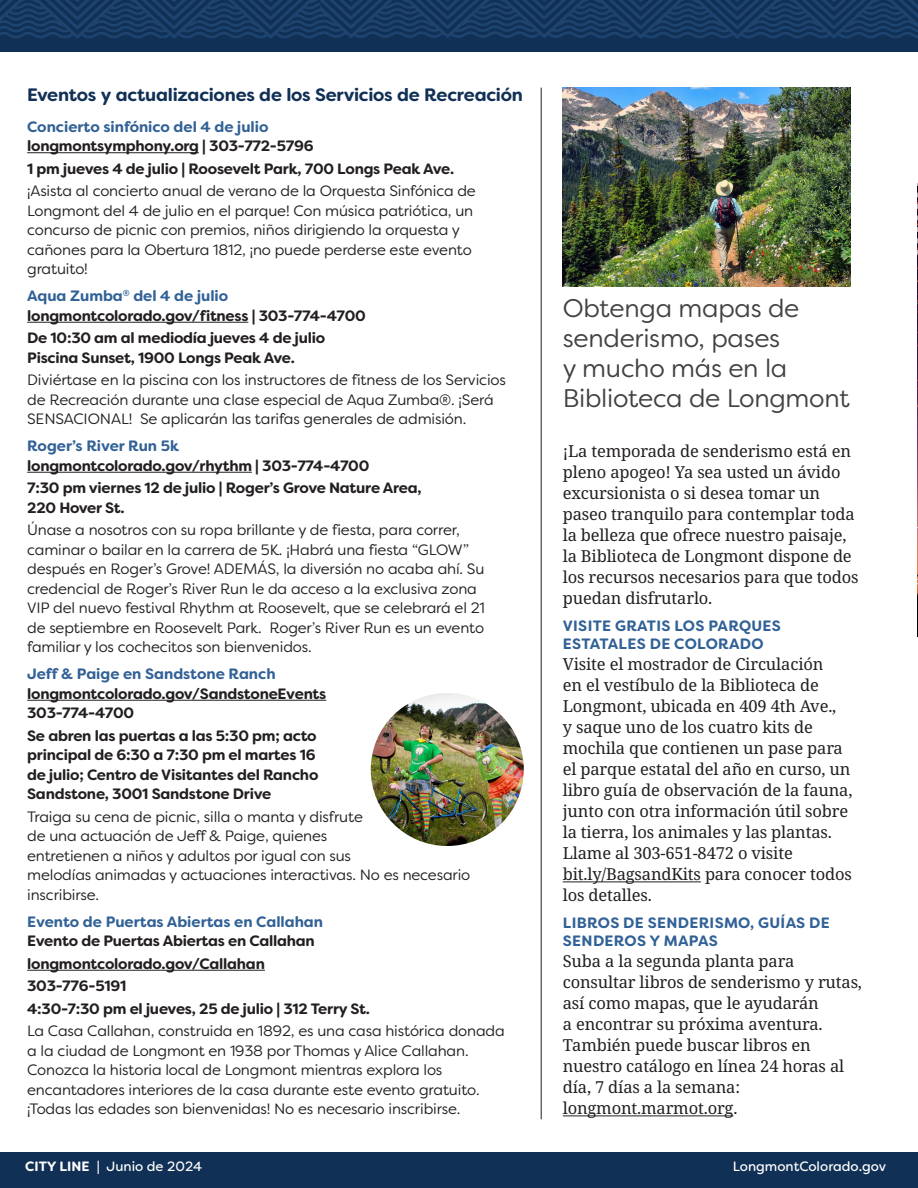
<style>
.page{position:relative;width:918px;height:1188px;background:#fff}
.page>*{position:absolute;margin:0;border:0;box-sizing:border-box;transform-origin:0 0}
.body_copy{font:25.5px/30px "Filson Soft";letter-spacing:-.01em;color:#414343}
.Subhead_03{font:700 18px "Filson Soft";letter-spacing:-.01em;color:#113056}
.t1{font:16.5px/21px "Noto Serif";letter-spacing:-.01em;color:#231f20}
.t2{font:15px/19.5px "Filson Soft";letter-spacing:-.01em;color:#231f20}
.t3{font:700 15px/19.5px "Filson Soft";letter-spacing:-.015em;color:#231f20}
.t4{font:700 15px "Filson Soft";color:#316196}
.t5{font:700 15px/18px "Filson Soft";letter-spacing:.02em;color:#316196}
.t6{font:13.5px "Filson Soft";color:#fff}
.s1{font-weight:700}
</style>
<div class="page">
<hr style="left:27px;top:152px;width:172px;height:1px;background:#231f20">
<hr style="left:27px;top:322px;width:221px;height:1px;background:#231f20">
<hr style="left:27px;top:472px;width:225px;height:1px;background:#231f20">
<hr style="left:27px;top:700px;width:299px;height:1px;background:#231f20">
<hr style="left:27px;top:970px;width:238px;height:1px;background:#231f20">
<img style="left:917px;top:255px;width:1px;height:381px">
<svg style="left:917px;top:184px;width:1px;height:71px"></svg>
<div style="left:0;top:1152px;width:918px;height:36px;background:#113056"></div>
<div style="left:0;top:0;width:918px;height:51px;background:#113056"></div>
<svg style="left:0;top:0;width:918px;height:39px"></svg>
<hr style="left:541px;top:88px;width:1px;height:1031px;background:#231f20">
<img style="left:371px;top:693px;width:153px;height:153px;border-radius:76px">
<hr style="left:563px;top:881px;width:138px;height:1px;background:#231f20">
<hr style="left:563px;top:1115px;width:170px;height:1px;background:#231f20">
<img style="left:563px;top:88px;width:287px;height:199px">
<p class="Subhead_03" style="left:27px;top:83px;width:497px">Eventos y actualizaciones de los Servicios de Recreación</p>
<p class="t4" style="left:27px;top:117px;width:243px">Concierto sinfónico del 4 de julio</p>
<p class="t3" style="left:27px;top:136px;width:288px">longmontsymphony.org | 303-772-5796</p>
<p class="t3" style="left:27px;top:159px;width:429px">1 pm jueves 4 de julio | Roosevelt Park, 700 Longs Peak Ave.</p>
<p class="t2" style="left:27px;top:181px;width:450px">¡Asista al concierto anual de verano de la Orquesta Sinfónica de Longmont del 4 de julio en el parque! Con música patriótica, un concurso de picnic con premios, niños dirigiendo la orquesta y cañones para la Obertura 1812, ¡no puede perderse este evento gratuito!</p>
<p class="t4" style="left:27px;top:286px;width:203px">Aqua Zumba<sup>®</sup> del 4 de julio</p>
<p class="t3" style="left:27px;top:306px;width:340px">longmontcolorado.gov/fitness | 303-774-4700</p>
<p class="t3" style="left:27px;top:328px;width:299px">De 10:30 am al mediodía jueves 4 de julio<br>Piscina Sunset, 1900 Longs Peak Ave.</p>
<p class="t2" style="left:27px;top:370px;width:480px">Diviértase en la piscina con los instructores de fitness de los Servicios de Recreación durante una clase especial de Aqua Zumba®. ¡Será<br>SENSACIONAL! Se aplicarán las tarifas generales de admisión.</p>
<p class="t4" style="left:27px;top:436px;width:153px">Roger’s River Run 5k</p>
<p class="t3" style="left:27px;top:456px;width:344px">longmontcolorado.gov/rhythm | 303-774-4700</p>
<p class="t3" style="left:27px;top:478px;width:396px">7:30 pm viernes 12 de julio | Roger’s Grove Nature Area,<br>220 Hover St.</p>
<p class="t2" style="left:27px;top:520px;width:459px">Únase a nosotros con su ropa brillante y de fiesta, para correr, caminar o bailar en la carrera de 5K. ¡Habrá una fiesta “GLOW” después en Roger’s Grove! ADEMÁS, la diversión no acaba ahí. Su credencial de Roger’s River Run le da acceso a la exclusiva zona VIP del nuevo festival Rhythm at Roosevelt, que se celebrará el 21 de septiembre en Roosevelt Park. Roger’s River Run es un evento familiar y los cochecitos son bienvenidos.</p>
<p class="t4" style="left:27px;top:664px;width:250px">Jeff &amp; Paige en Sandstone Ranch</p>
<p class="t3" style="left:27px;top:684px;width:301px">longmontcolorado.gov/SandstoneEvents<br>303-774-4700</p>
<p class="t3" style="left:27px;top:726px;width:293px">Se abren las puertas a las 5:30 pm; acto principal de 6:30 a 7:30 pm el martes 16 de julio; Centro de Visitantes del Rancho Sandstone, 3001 Sandstone Drive</p>
<p class="t2" style="left:27px;top:807px;width:445px">Traiga su cena de picnic, silla o manta y disfrute<br>de una actuación de Jeff &amp; Paige, quienes<br>entretienen a niños y adultos por igual con sus<br>melodías animadas y actuaciones interactivas. No es necesario inscribirse.</p>
<p class="t4" style="left:27px;top:912px;width:297px">Evento de Puertas Abiertas en Callahan</p>
<p class="t3" style="left:27px;top:931px;width:289px">Evento de Puertas Abiertas en Callahan</p>
<p class="t3" style="left:27px;top:954px;width:239px">longmontcolorado.gov/Callahan</p>
<p class="t3" style="left:27px;top:976px;width:101px">303-776-5191</p>
<p class="t3" style="left:27px;top:999px;width:344px">4:30-7:30 pm el jueves, 25 de julio | 312 Terry St.</p>
<p class="t2" style="left:27px;top:1021px;width:479px">La Casa Callahan, construida en 1892, es una casa histórica donada a la ciudad de Longmont en 1938 por Thomas y Alice Callahan.<br>Conozca la historia local de Longmont mientras explora los encantadores interiores de la casa durante este evento gratuito. ¡Todas las edades son bienvenidas! No es necesario inscribirse.</p>
<p class="body_copy" style="left:563px;top:293px;width:288px">Obtenga mapas de senderismo, pases<br>y mucho más en la<br>Biblioteca de Longmont</p>
<p class="t1" style="left:563px;top:441px;width:297px">¡La temporada de senderismo está en pleno apogeo! Ya sea usted un ávido excursionista o si desea tomar un paseo tranquilo para contemplar toda la belleza que ofrece nuestro paisaje, la Biblioteca de Longmont dispone de los recursos necesarios para que todos puedan disfrutarlo.</p>
<p class="t5" style="left:563px;top:617px;width:220px">VISITE GRATIS LOS PARQUES<br>ESTATALES DE COLORADO</p>
<p class="t1" style="left:563px;top:654px;width:291px">Visite el mostrador de Circulación<br>en el vestíbulo de la Biblioteca de Longmont, ubicada en 409 4th Ave.,<br>y saque uno de los cuatro kits de mochila que contienen un pase para el parque estatal del año en curso, un libro guía de observación de la fauna, junto con otra información útil sobre la tierra, los animales y las plantas.<br>Llame al 303-651-8472 o visite bit.ly/BagsandKits para conocer todos los detalles.</p>
<p class="t5" style="left:563px;top:914px;width:268px">LIBROS DE SENDERISMO, GUÍAS DE<br>SENDEROS Y MAPAS</p>
<p class="t1" style="left:563px;top:951px;width:301px">Suba a la segunda planta para consultar libros de senderismo y rutas, así como mapas, que le ayudarán<br>a encontrar su próxima aventura.<br>También puede buscar libros en nuestro catálogo en línea 24 horas al día, 7 días a la semana: longmont.marmot.org.</p>
<p class="t6" style="left:25px;top:1157px;width:179px"><span class="s1">CITY LINE</span> | Junio de 2024</p>
<p class="t6" style="left:733px;top:1157px;width:155px">LongmontColorado.gov</p>
</div>
